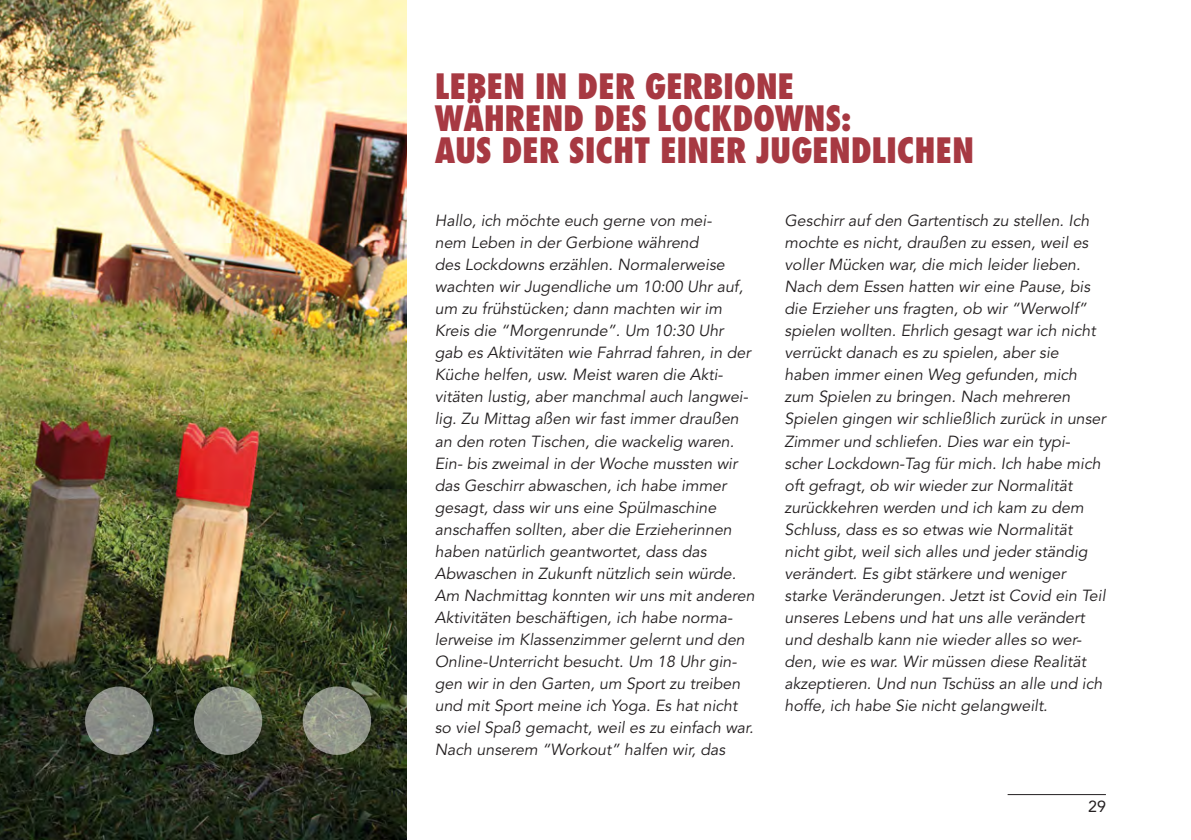
<style>
.page{position:relative;width:1191px;height:840px;background:#fff}
.page>*{position:absolute;margin:0;border:0;box-sizing:border-box;transform-origin:0 0}
.t1{font:800 condensed 34px "Futura LT";letter-spacing:-.01em;color:#a73942}
.t2{font:italic 16px/22px "Avenir LT";color:#231f20}
.t3{font:16px "Avenir LT";color:#231f20}
</style>
<div class="page">
<img style="left:0;top:0;width:406px;height:839px">
<hr style="left:1007px;top:793px;width:99px;height:1px;background:#231f20">
<svg style="left:85px;top:686px;width:68px;height:68px;background:#8a8f87"></svg>
<svg style="left:194px;top:686px;width:68px;height:68px;background:#8b9187"></svg>
<svg style="left:303px;top:686px;width:68px;height:68px;background:#929689"></svg>
<p class="t1" style="left:435px;top:65px;width:361px">LEBEN IN DER GERBIONE</p>
<p class="t1" style="left:435px;top:97px;width:418px">WÄHREND DES LOCKDOWNS:</p>
<p class="t1" style="left:435px;top:129px;width:541px">AUS DER SICHT EINER JUGENDLICHEN</p>
<p class="t2" style="left:435px;top:210px;width:321px">Hallo, ich möchte euch gerne von mei-<br>nem Leben in der Gerbione während<br>des Lockdowns erzählen. Normalerweise wachten wir Jugendliche um 10:00 Uhr auf, um zu frühstücken; dann machten wir im Kreis die “Morgenrunde”. Um 10:30 Uhr gab es Aktivitäten wie Fahrrad fahren, in der Küche helfen, usw. Meist waren die Akti&shy;vitäten lustig, aber manchmal auch langwei&shy;lig. Zu Mittag aßen wir fast immer draußen an den roten Tischen, die wackelig waren.<br>Ein- bis zweimal in der Woche mussten wir das Geschirr abwaschen, ich habe immer gesagt, dass wir uns eine Spülmaschine anschaffen sollten, aber die Erzieherinnen haben natürlich geantwortet, dass das Abwaschen in Zukunft nützlich sein würde.<br>Am Nachmittag konnten wir uns mit anderen Aktivitäten beschäftigen, ich habe norma&shy;lerweise im Klassenzimmer gelernt und den Online-Unterricht besucht. Um 18 Uhr gin&shy;gen wir in den Garten, um Sport zu treiben und mit Sport meine ich Yoga. Es hat nicht so viel Spaß gemacht, weil es zu einfach war.<br>Nach unserem “Workout” halfen wir, das</p>
<p class="t2" style="left:784px;top:210px;width:323px">Geschirr auf den Gartentisch zu stellen. Ich mochte es nicht, draußen zu essen, weil es voller Mücken war, die mich leider lieben.<br>Nach dem Essen hatten wir eine Pause, bis die Erzieher uns fragten, ob wir “Werwolf” spielen wollten. Ehrlich gesagt war ich nicht verrückt danach es zu spielen, aber sie haben immer einen Weg gefunden, mich zum Spielen zu bringen. Nach mehreren Spielen gingen wir schließlich zurück in unser Zimmer und schliefen. Dies war ein typi&shy;scher Lockdown-Tag für mich. Ich habe mich oft gefragt, ob wir wieder zur Normalität zurückkehren werden und ich kam zu dem Schluss, dass es so etwas wie Normalität nicht gibt, weil sich alles und jeder ständig verändert. Es gibt stärkere und weniger starke Veränderungen. Jetzt ist Covid ein Teil unseres Lebens und hat uns alle verändert und deshalb kann nie wieder alles so wer&shy;den, wie es war. Wir müssen diese Realität akzeptieren. Und nun Tschüss an alle und ich hoffe, ich habe Sie nicht gelangweilt.</p>
<p class="t3" style="left:1088px;top:797px;width:19px">29</p>
</div>
